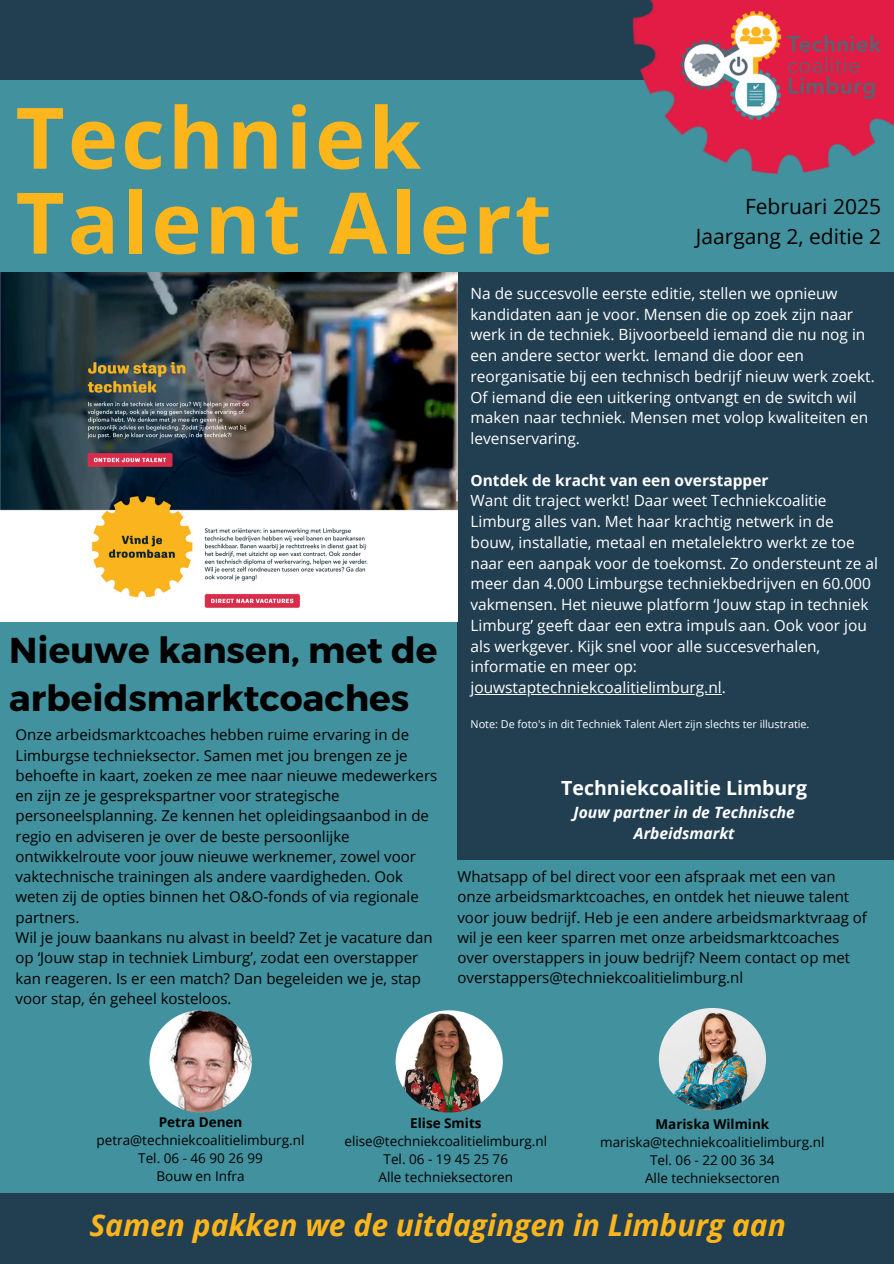
<style>
.page{position:relative;width:894px;height:1264px;background:#fff}
.page>*{position:absolute;margin:0;border:0;box-sizing:border-box;transform-origin:0 0}
.t1{font:700 84.9px/84.9px "Open Sans";letter-spacing:.035em;color:#fdb51c}
.t2{font:700 36px/48.3px "Montserrat";color:#000}
.t3{font:italic 700 30px "Open Sans";color:#fdb51c}
.t4{font:21px "Open Sans";color:#000}
.t5{font:700 19.5px "Open Sans";color:#fff}
.t6{font:italic 700 15.6px/21px "Open Sans";color:#fff;text-align:center}
.t7{font:15.45px/20.7px "Open Sans";color:#fff}
.t8{font:15px/20.2px "Open Sans";color:#000}
.t9{font:13.5px "Open Sans";color:#000}
.t10{font:700 13.5px "Open Sans";color:#000}
.t11{font:10.8px "Open Sans";color:#fff}
.s1{font-weight:700}
</style>
<div class="page">
<div style="left:0;top:0;width:893px;height:1263px;background:#41919e"></div>
<div style="left:457px;top:272px;width:436px;height:587px;background:#223f52"></div>
<div style="left:0;top:1192px;width:893px;height:71px;background:#223f52"></div>
<div style="left:0;top:0;width:893px;height:79px;background:#223f52"></div>
<img style="left:485px;top:0;width:408px;height:175px">
<img style="left:680px;top:12px;width:200px;height:108px">
<img style="left:149px;top:1010px;width:103px;height:102px;border-radius:50%">
<img style="left:395px;top:1010px;width:107px;height:102px;border-radius:50%">
<img style="left:658px;top:1007px;width:107px;height:103px;border-radius:50%">
<img style="left:0;top:272px;width:457px;height:349px">
<hr style="left:470px;top:694px;width:251px;height:1px;background:#fff">
<p class="t1" style="left:16px;top:93px;width:537px">Techniek<br>Talent Alert</p>
<h1 class="t4" style="left:744px;top:192px;width:137px">Februari 2025</h1>
<p class="t4" style="left:695px;top:221px;width:186px">Jaargang 2, editie 2</p>
<p class="t2" style="left:9px;top:624px;width:429px">Nieuwe kansen, met de arbeidsmarktcoaches</p>
<p class="t8" style="left:16px;top:724px;width:423px">Onze arbeidsmarktcoaches hebben ruime ervaring in de Limburgse technieksector. Samen met jou brengen ze je behoefte in kaart, zoeken ze mee naar nieuwe medewerkers en zijn ze je gesprekspartner voor strategische personeelsplanning. Ze kennen het opleidingsaanbod in de regio en adviseren je over de beste persoonlijke ontwikkelroute voor jouw nieuwe werknemer, zowel voor vaktechnische trainingen als andere vaardigheden. Ook weten zij de opties binnen het O&amp;O-fonds of via regionale partners.<br>Wil je jouw baankans nu alvast in beeld? Zet je vacature dan op ‘Jouw stap in techniek Limburg’, zodat een overstapper kan reageren. Is er een match? Dan begeleiden we je, stap voor stap, én geheel kosteloos.</p>
<h5 class="t7" style="left:470px;top:282px;width:405px">Na de succesvolle eerste editie, stellen we opnieuw kandidaten aan je voor. Mensen die op zoek zijn naar werk in de techniek. Bijvoorbeeld iemand die nu nog in een andere sector werkt. Iemand die door een reorganisatie bij een technisch bedrijf nieuw werk zoekt.<br>Of iemand die een uitkering ontvangt en de switch wil maken naar techniek. Mensen met volop kwaliteiten en levenservaring.</h5>
<h6 class="t7" style="left:470px;top:469px;width:409px"><span class="s1">Ontdek de kracht van een overstapper<br></span>Want dit traject werkt! Daar weet Techniekcoalitie Limburg alles van. Met haar krachtig netwerk in de bouw, installatie, metaal en metalelektro werkt ze toe naar een aanpak voor de toekomst. Zo ondersteunt ze al meer dan 4.000 Limburgse techniekbedrijven en 60.000 vakmensen. Het nieuwe platform ‘Jouw stap in techniek Limburg’ geeft daar een extra impuls aan. Ook voor jou als werkgever. Kijk snel voor alle succesverhalen, informatie en meer op:</h6>
<p class="t7" style="left:470px;top:676px;width:257px">jouwstaptechniekcoalitielimburg.nl.</p>
<p class="t11" style="left:470px;top:716px;width:340px">Note: De foto's in dit Techniek Talent Alert zijn slechts ter illustratie.</p>
<p class="t5" style="left:561px;top:774px;width:247px">Techniekcoalitie Limburg</p>
<p class="t6" style="left:573px;top:801px;width:223px">Jouw partner in de Technische<br>Arbeidsmarkt</p>
<p class="t8" style="left:457px;top:866px;width:411px">Whatsapp of bel direct voor een afspraak met een van onze arbeidsmarktcoaches, en ontdek het nieuwe talent voor jouw bedrijf. Heb je een andere arbeidsmarktvraag of wil je een keer sparren met onze arbeidsmarktcoaches over overstappers in jouw bedrijf? Neem contact op met overstappers@techniekcoalitielimburg.nl</p>
<h6 class="t10" style="left:159px;top:1112px;width:85px">Petra Denen</h6>
<p class="t9" style="left:96px;top:1130px;width:209px">petra@techniekcoalitielimburg.nl</p>
<h2 class="t9" style="left:138px;top:1148px;width:126px">Tel. 06 - 46 90 26 99</h2>
<h6 class="t9" style="left:156px;top:1166px;width:90px">Bouw en Infra</h6>
<p class="t10" style="left:410px;top:1113px;width:73px">Elise Smits</p>
<p class="t9" style="left:344px;top:1131px;width:204px">elise@techniekcoalitielimburg.nl</p>
<p class="t9" style="left:383px;top:1149px;width:126px">Tel. 06 - 19 45 25 76</p>
<p class="t9" style="left:378px;top:1167px;width:136px">Alle technieksectoren</p>
<p class="t10" style="left:655px;top:1114px;width:115px">Mariska Wilmink</p>
<p class="t9" style="left:600px;top:1132px;width:226px">mariska@techniekcoalitielimburg.nl</p>
<p class="t9" style="left:650px;top:1150px;width:126px">Tel. 06 - 22 00 36 34</p>
<p class="t9" style="left:645px;top:1168px;width:136px">Alle technieksectoren</p>
<h6 class="t3" style="left:89px;top:1204px;width:697px">Samen pakken we de uitdagingen in Limburg aan</h6>
</div>
